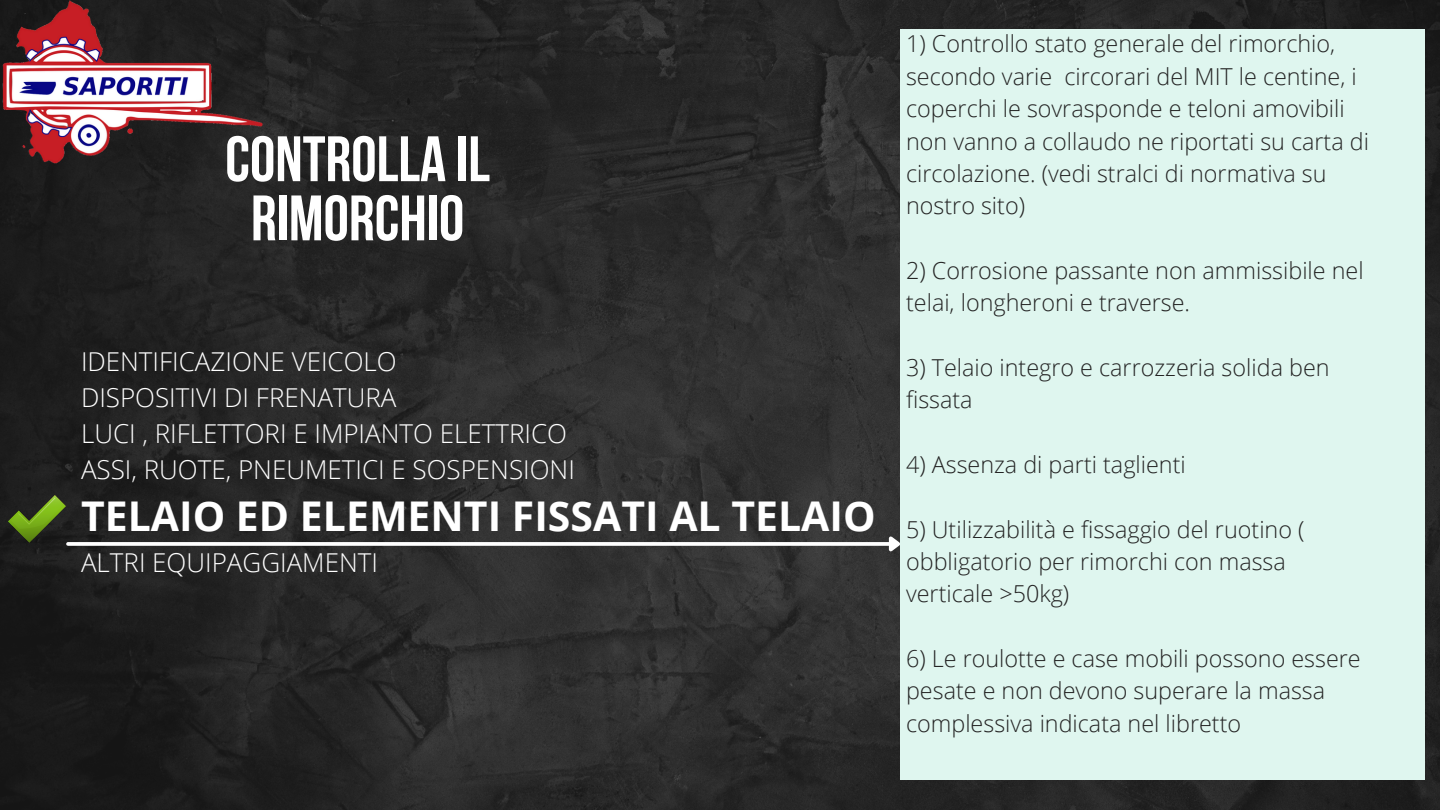
<style>
.page{position:relative;width:1440px;height:810px;background:#fff}
.page>*{position:absolute;margin:0;border:0;box-sizing:border-box;transform-origin:0 0}
.t1{font:700 64.1px/59.1px "Bebas Neue";color:#fff;text-align:center}
.t2{font:700 41px "Open Sans";color:#fff}
.t3{font:300 26px "Open Sans";color:#fff}
.t4{font:300 23.4px/32.4px "Open Sans";color:#242424}
</style>
<div class="page">
<img style="left:0;top:0;width:1440px;height:810px">
<img style="left:0;top:0;width:270px;height:166px">
<svg style="left:68px;top:542px;width:818px;height:4px"></svg>
<svg style="left:886px;top:533px;width:14px;height:24px"></svg>
<img style="left:0;top:495px;width:66px;height:50px">
<div style="left:900px;top:30px;width:525px;height:750px;background:#dff6ef"></div>
<p class="t1" style="left:225px;top:136px;width:266px">CONTROLLA IL<br>RIMORCHIO</p>
<p class="t3" style="left:81px;top:343px;width:317px">IDENTIFICAZIONE VEICOLO</p>
<p class="t3" style="left:81px;top:379px;width:317px">DISPOSITIVI DI FRENATURA</p>
<p class="t3" style="left:81px;top:415px;width:488px">LUCI , RIFLETTORI E IMPIANTO ELETTRICO</p>
<p class="t3" style="left:81px;top:451px;width:495px">ASSI, RUOTE, PNEUMETICI E SOSPENSIONI</p>
<p class="t2" style="left:81px;top:488px;width:796px">TELAIO ED ELEMENTI FISSATI AL TELAIO</p>
<p class="t3" style="left:81px;top:544px;width:298px">ALTRI EQUIPAGGIAMENTI</p>
<p class="t4" style="left:906px;top:27px;width:464px">1) Controllo stato generale del rimorchio, secondo varie circorari del MIT le centine, i coperchi le sovrasponde e teloni amovibili non vanno a collaudo ne riportati su carta di circolazione. (vedi stralci di normativa su nostro sito)</p>
<p class="t4" style="left:906px;top:254px;width:459px">2) Corrosione passante non ammissibile nel telai, longheroni e traverse.</p>
<p class="t4" style="left:906px;top:351px;width:425px">3) Telaio integro e carrozzeria solida ben fissata</p>
<p class="t4" style="left:906px;top:448px;width:281px">4) Assenza di parti taglienti</p>
<p class="t4" style="left:906px;top:512px;width:400px">5) Utilizzabilità e fissaggio del ruotino ( obbligatorio per rimorchi con massa verticale &gt;50kg)</p>
<p class="t4" style="left:906px;top:642px;width:456px">6) Le roulotte e case mobili possono essere pesate e non devono superare la massa complessiva indicata nel libretto</p>
</div>
